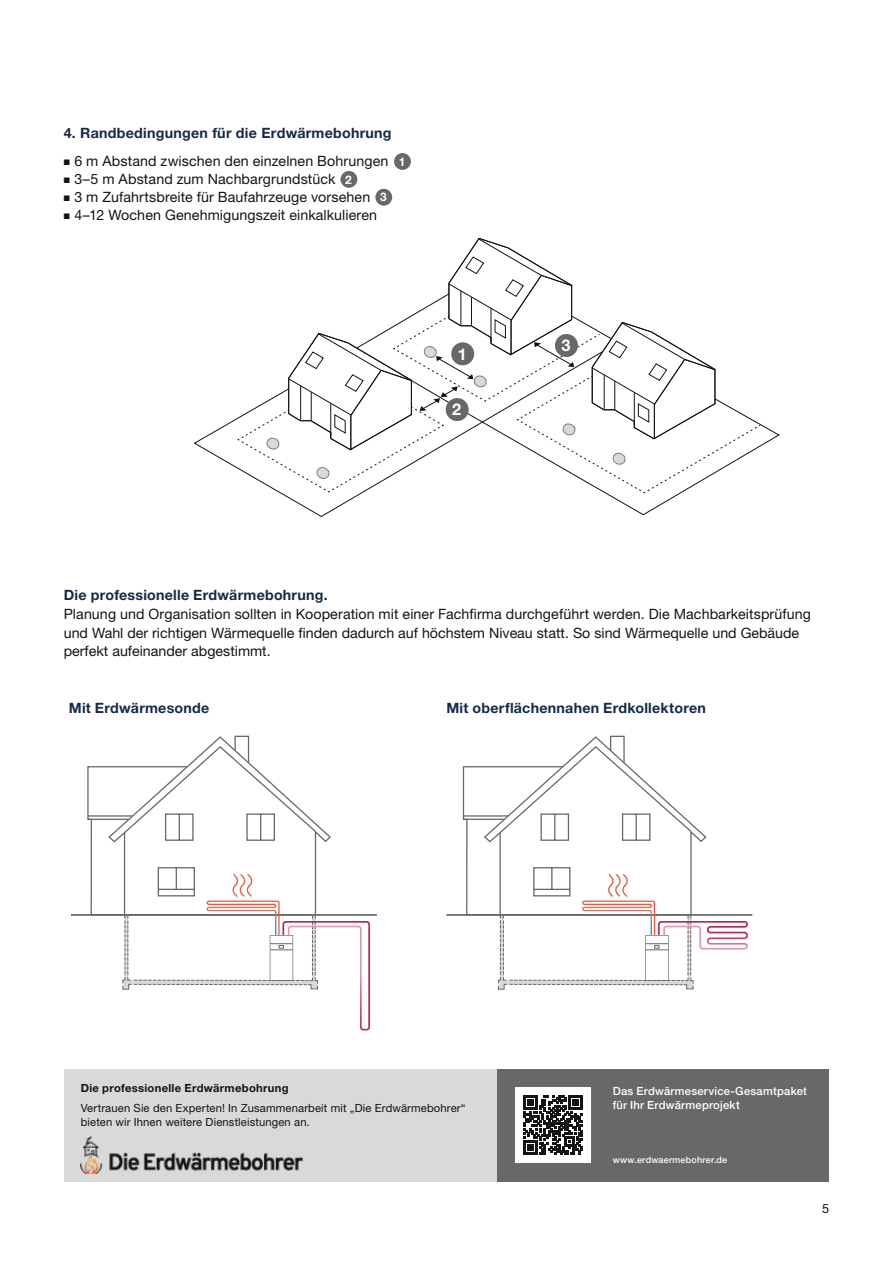
<style>
.page{position:relative;width:893px;height:1263px;background:#fff}
.page>*{position:absolute;margin:0;border:0;box-sizing:border-box;transform-origin:0 0}
.t1{font:700 16.2px "Helvetica Neue LT Pro";color:#fff}
.t2{font:14.25px/18.8px "Helvetica Neue LT Pro";letter-spacing:.005em;color:#141415}
.t3{font:700 14.25px "Helvetica Neue LT Pro";letter-spacing:.015em;color:#162b4a}
.t4{font:12.75px "Helvetica Neue LT Pro";color:#141415}
.t5{font:700 11.85px "Helvetica Neue LT Pro";color:#fff}
.t6{font:11.25px/13.5px "Helvetica Neue LT Pro";letter-spacing:.01em;color:#141415}
.t7{font:500 11.25px/13.5px "Helvetica Neue LT Pro";letter-spacing:.02em;color:#fff}
.t8{font:700 11.25px "Helvetica Neue LT Pro";letter-spacing:.025em;color:#141415}
.t9{font:500 9px "Helvetica Neue LT Pro";letter-spacing:.025em;color:#fff}
</style>
<div class="page">
<div style="left:64px;top:1069px;width:433px;height:112px;background:#d9d9da"></div>
<div style="left:497px;top:1069px;width:332px;height:112px;background:#686867"></div>
<img style="left:81px;top:1136px;width:221px;height:38px">
<svg style="left:194px;top:238px;width:585px;height:279px"></svg>
<div style="left:515px;top:1087px;width:76px;height:76px;background:#fff"></div>
<svg style="left:523px;top:1095px;width:60px;height:60px"></svg>
<hr style="left:446px;top:914px;width:306px;height:2px;background:#686867">
<svg style="left:462px;top:736px;width:287px;height:254px"></svg>
<hr style="left:71px;top:914px;width:306px;height:2px;background:#686867">
<svg style="left:87px;top:736px;width:284px;height:294px"></svg>
<div style="left:451px;top:342px;width:23px;height:23px;background:#686867;border-radius:50%"></div>
<div style="left:394px;top:153px;width:17px;height:17px;background:#686867;border-radius:50%"></div>
<div style="left:340px;top:171px;width:17px;height:17px;background:#686867;border-radius:50%"></div>
<div style="left:446px;top:398px;width:23px;height:23px;background:#686867;border-radius:50%"></div>
<div style="left:555px;top:334px;width:23px;height:23px;background:#686867;border-radius:50%"></div>
<div style="left:375px;top:189px;width:17px;height:17px;background:#686867;border-radius:50%"></div>
<p class="t3" style="left:64px;top:124px;width:329px">4. Randbedingungen für die Erdwärmebohrung</p>
<p class="t2" style="left:64px;top:151px;width:326px">■ 6 m Abstand zwischen den einzelnen Bohrungen</p>
<p class="t2" style="left:64px;top:169px;width:273px">■ 3–5 m Abstand zum Nachbargrundstück</p>
<p class="t2" style="left:64px;top:187px;width:308px">■ 3 m Zufahrtsbreite für Baufahrzeuge vorsehen</p>
<p class="t2" style="left:64px;top:205px;width:315px">■ 4–12 Wochen Genehmigungszeit einkalkulieren</p>
<p class="t5" style="left:345px;top:172px;width:8px">2</p>
<p class="t5" style="left:380px;top:190px;width:8px">3</p>
<p class="t5" style="left:399px;top:154px;width:8px">1</p>
<p class="t1" style="left:458px;top:344px;width:11px">1</p>
<p class="t1" style="left:452px;top:399px;width:11px">2</p>
<p class="t1" style="left:561px;top:335px;width:11px">3</p>
<p class="t3" style="left:64px;top:586px;width:265px">Die professionelle Erdwärmebohrung.</p>
<p class="t2" style="left:64px;top:604px;width:749px">Planung und Organisation sollten in Kooperation mit einer Fachfirma durchgeführt werden. Die Machbarkeitsprüfung und Wahl der richtigen Wärmequelle finden dadurch auf höchstem Niveau statt. So sind Wärmequelle und Gebäude perfekt aufeinander abgestimmt.</p>
<p class="t3" style="left:69px;top:698px;width:142px">Mit Erdwärmesonde</p>
<p class="t3" style="left:446px;top:698px;width:261px">Mit oberflächennahen Erdkollektoren</p>
<p class="t8" style="left:81px;top:1081px;width:209px">Die professionelle Erdwärmebohrung</p>
<p class="t6" style="left:81px;top:1101px;width:386px">Vertrauen Sie den Experten! In Zusammenarbeit mit „Die Erdwärmebohrer“ bieten wir Ihnen weitere Dienstleistungen an.</p>
<p class="t7" style="left:613px;top:1084px;width:196px">Das Erdwärmeservice-Gesamtpaket für Ihr Erdwärmeprojekt</p>
<p class="t9" style="left:613px;top:1154px;width:116px">www.erdwaermebohrer.de</p>
<p class="t4" style="left:822px;top:1200px;width:9px">5</p>
</div>
